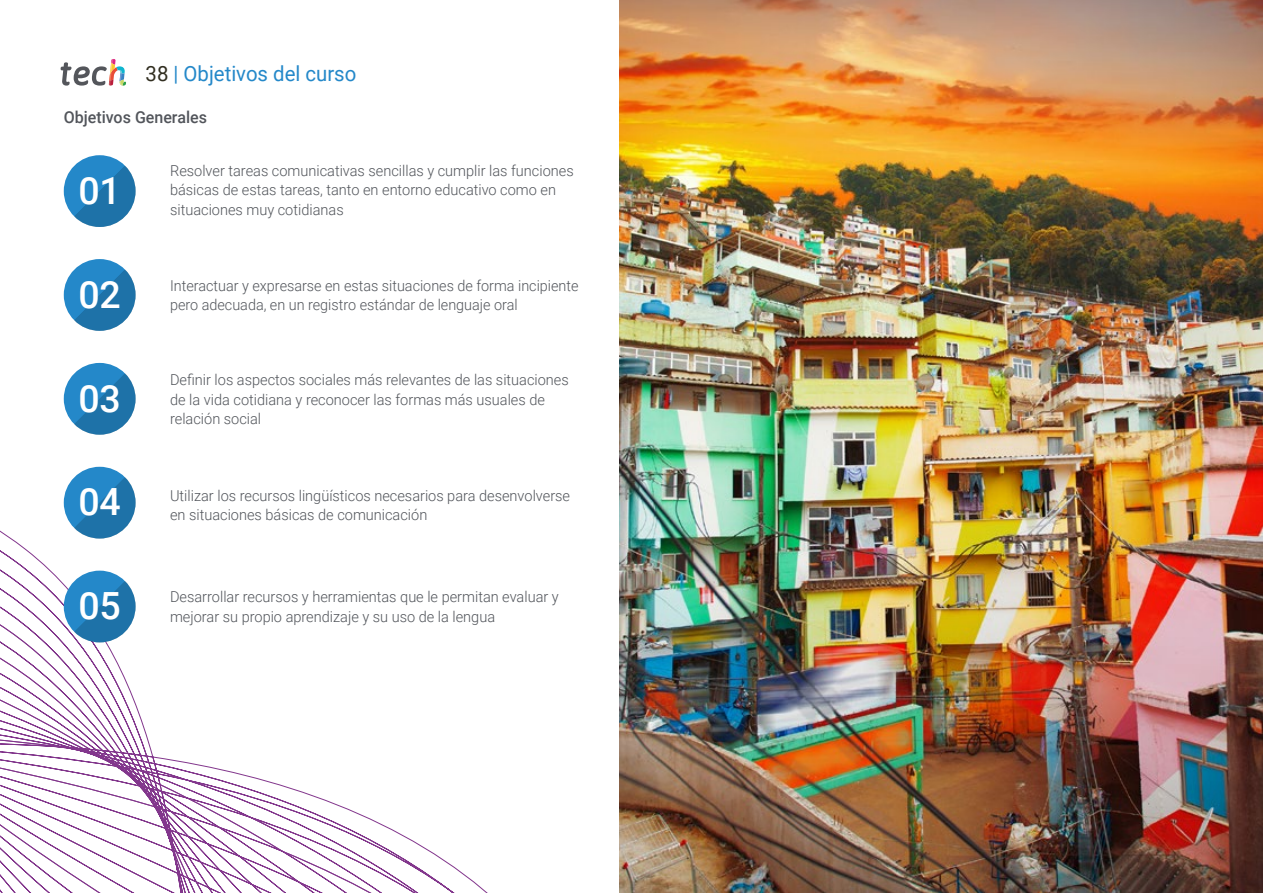
<style>
.page{position:relative;width:1263px;height:893px;background:#fff}
.page>*{position:absolute;margin:0;border:0;box-sizing:border-box;transform-origin:0 0}
.t1{font:500 37.5px "Roboto";color:#fff}
.t2{font:21px "Roboto";color:#2488c9}
.t3{font:500 16.5px "Roboto";color:#52555b}
.t4{font:300 15px/19.5px "Roboto";color:#52555b}
.t5{font:300 15px/19.5px "Roboto";color:#52555b;scale:.96 1}
.s1{color:#312e20}
</style>
<div class="page">
<svg style="left:61px;top:59px;width:65px;height:27px"></svg>
<img style="left:619px;top:0;width:643px;height:893px">
<svg style="left:0;top:518px;width:488px;height:375px"></svg>
<div style="left:64px;top:155px;width:72px;height:72px;background:#2488c9;border-radius:50%"></div>
<div style="left:64px;top:259px;width:72px;height:72px;background:#2488c9;border-radius:50%"></div>
<div style="left:64px;top:363px;width:72px;height:72px;background:#2488c9;border-radius:50%"></div>
<div style="left:64px;top:467px;width:72px;height:71px;background:#2488c9;border-radius:50%"></div>
<div style="left:64px;top:571px;width:72px;height:71px;background:#2488c9;border-radius:50%"></div>
<svg style="left:74px;top:166px;width:62px;height:61px"></svg>
<svg style="left:74px;top:270px;width:62px;height:61px"></svg>
<svg style="left:74px;top:373px;width:62px;height:62px"></svg>
<svg style="left:74px;top:477px;width:62px;height:61px"></svg>
<svg style="left:74px;top:581px;width:62px;height:61px"></svg>
<hr style="left:1262px;top:0;width:1px;height:893px;background:#2488c9">
<h2 class="t2" style="left:146px;top:59px;width:212px"><span class="s1">38</span> | Objetivos del curso</h2>
<p class="t3" style="left:64px;top:106px;width:145px">Objetivos Generales</p>
<h1 class="t1" style="left:78px;top:164px;width:44px">01</h1>
<h1 class="t1" style="left:78px;top:268px;width:44px">02</h1>
<h1 class="t1" style="left:78px;top:372px;width:44px">03</h1>
<h1 class="t1" style="left:78px;top:476px;width:44px">04</h1>
<h1 class="t1" style="left:78px;top:580px;width:44px">05</h1>
<p class="t4" style="left:170px;top:160px;width:405px">Resolver tareas comunicativas sencillas y cumplir las funciones básicas de estas tareas, tanto en entorno educativo como en situaciones muy cotidianas</p>
<p class="t5" style="left:170px;top:275px;width:427px">Interactuar y expresarse en estas situaciones de forma incipiente pero adecuada, en un registro estándar de lenguaje oral</p>
<p class="t4" style="left:170px;top:370px;width:400px">Definir los aspectos sociales más relevantes de las situaciones de la vida cotidiana y reconocer las formas más usuales de relación social</p>
<p class="t4" style="left:170px;top:485px;width:401px">Utilizar los recursos lingüísticos necesarios para desenvolverse en situaciones básicas de comunicación</p>
<p class="t4" style="left:170px;top:587px;width:390px">Desarrollar recursos y herramientas que le permitan evaluar y mejorar su propio aprendizaje y su uso de la lengua</p>
</div>
